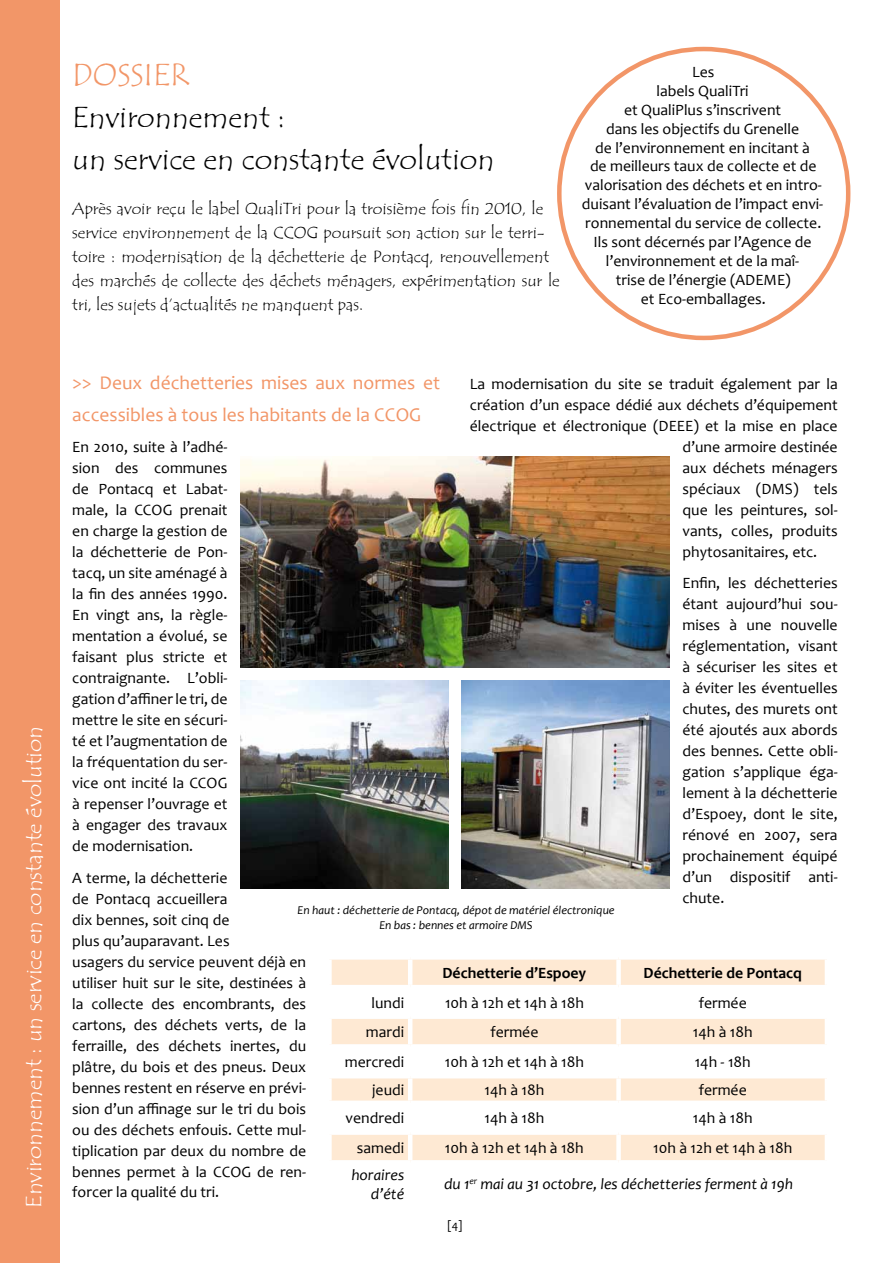
<style>
.page{position:relative;width:893px;height:1263px;background:#fff}
.page>*{position:absolute;margin:0;border:0;box-sizing:border-box;transform-origin:0 0}
.t1{font:31.5px "Tempus Sans ITC";color:#f29668}
.t2{font:30px/42px "Tempus Sans ITC";color:#000}
.t3{font:22.5px "Tempus Sans ITC";color:#fff}
.t4{font:19.5px/31.5px "Candara";color:#f29668}
.t5{font:16.5px/24px "Tempus Sans ITC";color:#000}
.t6{font:15.75px/21px "Candara";color:#000;text-align:justify}
.t7{font:italic 15.75px/18.9px "Candara";color:#000;text-align:right}
.t8{font:700 15.75px "Candara";color:#000}
.t9{font:italic 12px/14.4px "Candara";color:#000;text-align:center}
.t10{font:12px "Candara";color:#000}
</style>
<div class="page">
<div style="left:0;top:0;width:60px;height:1263px;background:#f29668"></div>
<img style="left:240px;top:456px;width:430px;height:211px">
<img style="left:240px;top:680px;width:209px;height:209px">
<img style="left:461px;top:680px;width:209px;height:209px">
<div style="left:332px;top:959px;width:493px;height:26px;background:#fee9d3"></div>
<div style="left:332px;top:1019px;width:493px;height:25px;background:#fee9d3"></div>
<div style="left:332px;top:1078px;width:493px;height:22px;background:#fee9d3"></div>
<div style="left:332px;top:1135px;width:493px;height:25px;background:#fee9d3"></div>
<hr style="left:408px;top:959px;width:4px;height:26px;background:#fff">
<div style="left:616px;top:959px;width:5px;height:26px;background:#fff"></div>
<hr style="left:408px;top:1019px;width:4px;height:25px;background:#fff">
<div style="left:616px;top:1019px;width:5px;height:25px;background:#fff"></div>
<hr style="left:408px;top:1078px;width:4px;height:22px;background:#fff">
<div style="left:616px;top:1078px;width:5px;height:22px;background:#fff"></div>
<hr style="left:408px;top:1135px;width:4px;height:25px;background:#fff">
<div style="left:616px;top:1135px;width:5px;height:25px;background:#fff"></div>
<h3 class="t3" style="left:19px;top:1208px;width:483px;rotate:-90deg">Environnement : un service en constante évolution</h3>
<h1 class="t1" style="left:72px;top:54px;width:119px">DOSSIER</h1>
<h2 class="t2" style="left:72px;top:96px;width:424px">Environnement :<br>un service en constante évolution</h2>
<p class="t5" style="left:72px;top:196px;width:489px">Après avoir reçu le label QualiTri pour la troisième fois fin 2010, le service environnement de la CCOG poursuit son action sur le terri&shy;toire : modernisation de la déchetterie de Pontacq, renouvellement des marchés de collecte des déchets ménagers, expérimentation sur le tri, les sujets d’actualités ne manquent pas.</p>
<p class="t6" style="left:582px;top:62px;width:243px;line-height:18.9px;text-align:center">Les<br>labels QualiTri<br>et QualiPlus s’inscrivent<br>dans les objectifs du Grenelle<br>de l’environnement en incitant à<br>de meilleurs taux de collecte et de valorisation des déchets et en intro&shy;duisant l’évaluation de l’impact envi&shy;ronnemental du service de collecte.<br>Ils sont décernés par l’Agence de l’environnement et de la maî-<br>trise de l’énergie (ADEME)<br>et Eco-emballages.</p>
<p class="t4" style="left:72px;top:367px;width:369px">&gt;&gt; Deux déchetteries mises aux normes et accessibles à tous les habitants de la CCOG</p>
<p class="t6" style="left:72px;top:436px;width:157px">En 2010, suite à l’adhé&shy;sion des communes de Pontacq et Labat&shy;male, la CCOG prenait en charge la gestion de la déchetterie de Pon&shy;tacq, un site aménagé à la fin des années 1990.<br>En vingt ans, la règle&shy;mentation a évolué, se faisant plus stricte et contraignante. L’obli&shy;gation d’affiner le tri, de mettre le site en sécuri&shy;té et l’augmentation de la fréquentation du ser&shy;vice ont incité la CCOG à repenser l’ouvrage et à engager des travaux de modernisation.</p>
<p class="t6" style="left:72px;top:867px;width:235px;text-align:left">A terme, la déchetterie<br>de Pontacq accueillera<br>dix bennes, soit cinq de<br>plus qu’auparavant. Les<br>usagers du service peuvent déjà en utiliser huit sur le site, destinées à la collecte des encombrants, des cartons, des déchets verts, de la ferraille, des déchets inertes, du plâtre, du bois et des pneus. Deux bennes restent en réserve en prévi&shy;sion d’un affinage sur le tri du bois ou des déchets enfouis. Cette mul&shy;tiplication par deux du nombre de bennes permet à la CCOG de ren&shy;forcer la qualité du tri.</p>
<p class="t6" style="left:470px;top:373px;width:369px">La modernisation du site se traduit également par la</p>
<p class="t6" style="left:470px;top:394px;width:369px">création d’un espace dédié aux déchets d’équipement</p>
<p class="t6" style="left:470px;top:415px;width:369px">électrique et électronique (DEEE) et la mise en place</p>
<p class="t6" style="left:682px;top:436px;width:157px">d’une armoire destinée</p>
<p class="t6" style="left:682px;top:457px;width:157px">aux déchets ménagers</p>
<p class="t6" style="left:682px;top:478px;width:157px">spéciaux (DMS) tels</p>
<p class="t6" style="left:682px;top:499px;width:157px">que les peintures, sol-</p>
<p class="t6" style="left:682px;top:520px;width:157px">vants, colles, produits</p>
<p class="t6" style="left:682px;top:541px;width:136px">phytosanitaires, etc.</p>
<p class="t6" style="left:682px;top:573px;width:157px">Enfin, les déchetteries étant aujourd’hui sou&shy;mises à une nouvelle réglementation, visant à sécuriser les sites et à éviter les éventuelles chutes, des murets ont été ajoutés aux abords des bennes. Cette obli&shy;gation s’applique éga&shy;lement à la déchetterie d’Espoey, dont le site, rénové en 2007, sera prochainement équipé d’un dispositif anti&shy;chute.</p>
<p class="t9" style="left:298px;top:903px;width:319px">En haut : déchetterie de Pontacq, dépot de matériel électronique<br>En bas : bennes et armoire DMS</p>
<p class="t8" style="left:442px;top:963px;width:145px">Déchetterie d’Espoey</p>
<p class="t8" style="left:643px;top:963px;width:160px">Déchetterie de Pontacq</p>
<p class="t6" style="left:372px;top:992px;width:34px">lundi</p>
<p class="t6" style="left:445px;top:992px;width:140px">10h à 12h et 14h à 18h</p>
<p class="t6" style="left:699px;top:992px;width:50px">fermée</p>
<p class="t6" style="left:366px;top:1021px;width:40px">mardi</p>
<p class="t6" style="left:490px;top:1021px;width:50px">fermée</p>
<p class="t6" style="left:693px;top:1021px;width:61px">14h à 18h</p>
<p class="t6" style="left:345px;top:1051px;width:61px">mercredi</p>
<p class="t6" style="left:445px;top:1051px;width:140px">10h à 12h et 14h à 18h</p>
<p class="t6" style="left:695px;top:1051px;width:57px">14h - 18h</p>
<p class="t6" style="left:372px;top:1079px;width:34px">jeudi</p>
<p class="t6" style="left:484px;top:1079px;width:61px">14h à 18h</p>
<p class="t6" style="left:699px;top:1079px;width:50px">fermée</p>
<p class="t6" style="left:346px;top:1108px;width:60px">vendredi</p>
<p class="t6" style="left:484px;top:1108px;width:61px">14h à 18h</p>
<p class="t6" style="left:693px;top:1108px;width:61px">14h à 18h</p>
<p class="t6" style="left:357px;top:1137px;width:49px">samedi</p>
<p class="t6" style="left:445px;top:1137px;width:140px">10h à 12h et 14h à 18h</p>
<p class="t6" style="left:653px;top:1137px;width:140px">10h à 12h et 14h à 18h</p>
<p class="t7" style="left:351px;top:1165px;width:54px">horaires d’été</p>
<p class="t7" style="left:444px;top:1174px;width:350px">du 1<sup>er</sup> mai au 31 octobre, les déchetteries ferment à 19h</p>
<p class="t10" style="left:448px;top:1218px;width:16px">[4]</p>
</div>
